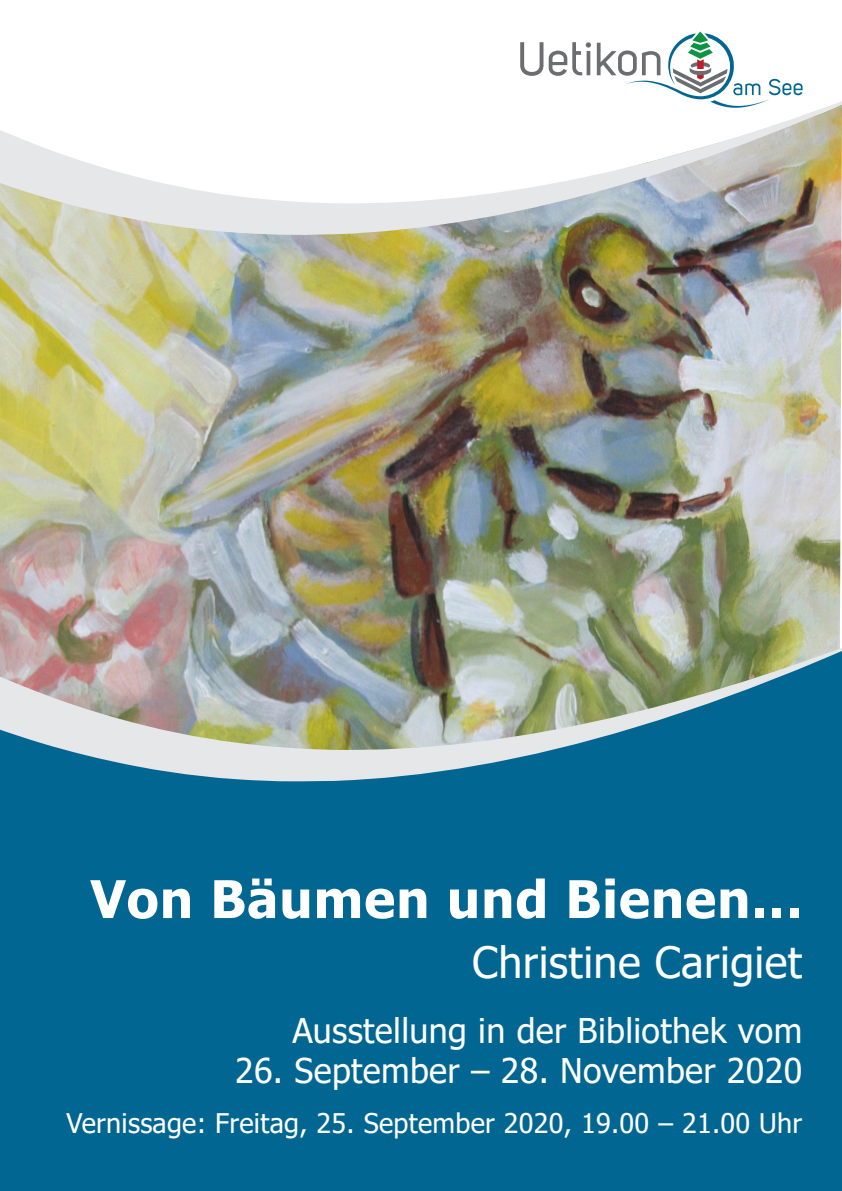
<style>
.page{position:relative;width:842px;height:1191px;background:#fff}
.page>*{position:absolute;margin:0;border:0;box-sizing:border-box;transform-origin:0 0}
.t1{font:700 52px "Tahoma";letter-spacing:.02em;color:#fff}
.t2{font:43px "Tahoma";letter-spacing:.01em;color:#fff}
.t3{font:34px "Tahoma";letter-spacing:.01em;color:#fff}
.t4{font:27px "Tahoma";letter-spacing:.01em;color:#fff}
</style>
<div class="page">
<img style="left:0;top:236px;width:842px;height:350px">
<div style="left:0;top:782px;width:842px;height:409px;background:#026693"></div>
<svg style="left:682px;top:31px;width:38px;height:8px"></svg>
<svg style="left:0;top:39px;width:842px;height:197px"></svg>
<img style="left:0;top:586px;width:842px;height:196px">
<p class="t1" style="left:91px;top:862px;width:713px">Von Bäumen und Bienen...</p>
<p class="t2" style="left:472px;top:933px;width:332px">Christine Carigiet</p>
<p class="t3" style="left:292px;top:1008px;width:511px">Ausstellung in der Bibliothek vom</p>
<p class="t3" style="left:235px;top:1048px;width:569px">26. September – 28. November 2020</p>
<p class="t4" style="left:67px;top:1105px;width:737px">Vernissage: Freitag, 25. September 2020, 19.00 – 21.00 Uhr</p>
</div>
